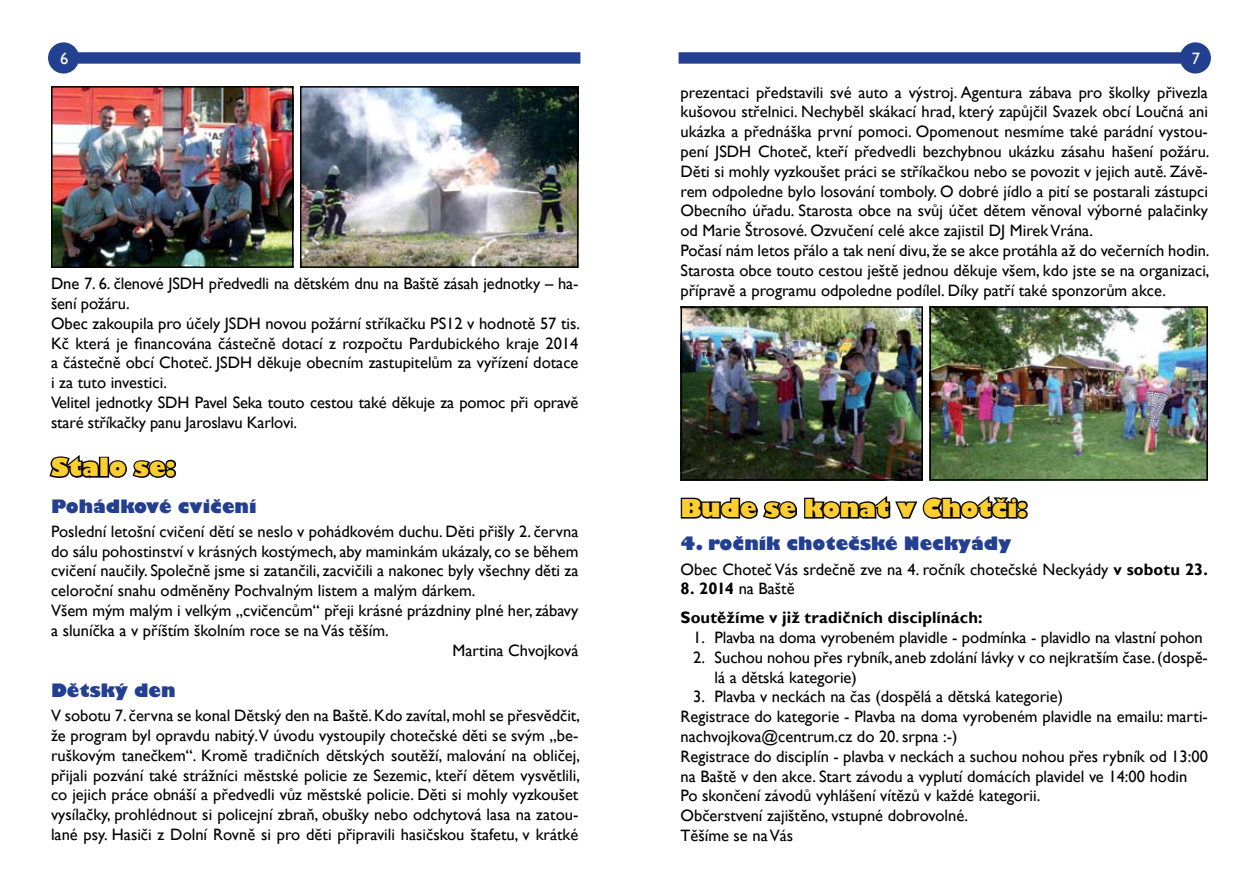
<style>
.page{position:relative;width:1259px;height:893px;background:#fff}
.page>*{position:absolute;margin:0;border:0;box-sizing:border-box;transform-origin:0 0}
.t1{font:800 24px "Gill Sans";color:#fdce30}
.t2{font:800 18px "Gill Sans";color:#233f8f}
.t3{font:16.5px/19.8px "Gill Sans";color:#000}
.t4{font:700 16.5px/28.8px "Gill Sans";letter-spacing:.005em;color:#000}
.t5{font:16.5px "Gill Sans";color:#fff}
.s1{font-weight:700}
.s2{font-weight:400}
</style>
<div class="page">
<svg style="left:48px;top:42px;width:532px;height:32px"></svg>
<svg style="left:678px;top:42px;width:533px;height:32px"></svg>
<svg style="left:49px;top:455px;width:127px;height:23px"></svg>
<img style="left:683px;top:309px;width:237px;height:169px">
<div style="left:680px;top:306px;width:243px;height:175px;border:2px solid #000"></div>
<img style="left:932px;top:309px;width:273px;height:169px">
<div style="left:929px;top:306px;width:279px;height:175px;border:2px solid #000"></div>
<img style="left:54px;top:89px;width:236px;height:176px">
<div style="left:51px;top:86px;width:242px;height:182px;border:2px solid #000"></div>
<img style="left:303px;top:89px;width:272px;height:176px">
<div style="left:300px;top:86px;width:278px;height:182px;border:2px solid #000"></div>
<svg style="left:680px;top:496px;width:348px;height:23px"></svg>
<p class="t5" style="left:60px;top:49px;width:10px">6</p>
<p class="t5" style="left:1191px;top:49px;width:10px">7</p>
<p class="t3" style="left:51px;top:274px;width:530px">Dne 7. 6. členové JSDH předvedli na dětském dnu na Baště zásah jednotky – ha&shy;šení požáru.<br>Obec zakoupila pro účely JSDH novou požární stříkačku PS12 v hodnotě 57 tis.<br>Kč která je financována částečně dotací z rozpočtu Pardubického kraje 2014 a částečně obcí Choteč. JSDH děkuje obecním zastupitelům za vyřízení dotace i za tuto investici.<br>Velitel jednotky SDH Pavel Seka touto cestou také děkuje za pomoc při opravě staré stříkačky panu Jaroslavu Karlovi.</p>
<h1 class="t1" style="left:51px;top:452px;width:126px">Stalo se:</h1>
<p class="t2" style="left:51px;top:495px;width:207px">Pohádkové cvičení</p>
<p class="t3" style="left:51px;top:522px;width:529px">Poslední letošní cvičení dětí se neslo v pohádkovém duchu. Děti přišly 2. června</p>
<p class="t3" style="left:51px;top:541px;width:529px">do sálu pohostinství v krásných kostýmech, aby maminkám ukázaly, co se během</p>
<p class="t3" style="left:51px;top:561px;width:529px">cvičení naučily. Společně jsme si zatančili, zacvičili a nakonec byly všechny děti za</p>
<p class="t3" style="left:51px;top:581px;width:426px">celoroční snahu odměněny Pochvalným listem a malým dárkem.</p>
<p class="t3" style="left:51px;top:601px;width:529px">Všem mým malým i velkým „cvičencům“ přeji krásné prázdniny plné her, zábavy</p>
<p class="t3" style="left:51px;top:621px;width:339px">a sluníčka a v příštím školním roce se na Vás těším.</p>
<p class="t3" style="left:452px;top:640px;width:127px">Martina Chvojková</p>
<p class="t2" style="left:51px;top:679px;width:126px">Dětský den</p>
<p class="t3" style="left:51px;top:706px;width:530px;text-align:justify">V sobotu 7. června se konal Dětský den na Baště. Kdo zavítal, mohl se přesvědčit, že program byl opravdu nabitý.V úvodu vystoupily chotečské děti se svým „be&shy;ruškovým tanečkem“. Kromě tradičních dětských soutěží, malování na obličej, přijali pozvání také strážníci městské policie ze Sezemic, kteří dětem vysvětlili, co jejich práce obnáší a předvedli vůz městské policie. Děti si mohly vyzkoušet vysílačky, prohlédnout si policejní zbraň, obušky nebo odchytová lasa na zatou&shy;lané psy. Hasiči z Dolní Rovně si pro děti připravili hasičskou štafetu, v krátké</p>
<p class="t3" style="left:680px;top:82px;width:530px">prezentaci představili své auto a výstroj. Agentura zábava pro školky přivezla kušovou střelnici. Nechyběl skákací hrad, který zapůjčil Svazek obcí Loučná ani ukázka a přednáška první pomoci. Opomenout nesmíme také parádní vystou&shy;pení JSDH Choteč, kteří předvedli bezchybnou ukázku zásahu hašení požáru.<br>Děti si mohly vyzkoušet práci se stříkačkou nebo se povozit v jejich autě. Závě&shy;rem odpoledne bylo losování tomboly. O dobré jídlo a pití se postarali zástupci Obecního úřadu. Starosta obce na svůj účet dětem věnoval výborné palačinky od Marie Štrosové. Ozvučení celé akce zajistil DJ Mirek Vrána.<br>Počasí nám letos přálo a tak není divu, že se akce protáhla až do večerních hodin.<br>Starosta obce touto cestou ještě jednou děkuje všem, kdo jste se na organizaci, přípravě a programu odpoledne podílel. Díky patří také sponzorům akce.</p>
<h1 class="t1" style="left:680px;top:493px;width:348px">Bude se konat v Chotči:</h1>
<p class="t2" style="left:680px;top:532px;width:332px">4. ročník chotečské Neckyády</p>
<p class="t3" style="left:680px;top:559px;width:529px">Obec Choteč Vás srdečně zve na 4. ročník chotečské Neckyády <span class="s1">v sobotu 23.</span></p>
<p class="t4" style="left:680px;top:575px;width:303px">8. 2014 <span class="s2">na Baště<br></span>Soutěžíme v již tradičních disciplínách:</p>
<p class="t3" style="left:693px;top:628px;width:511px">1. Plavba na doma vyrobeném plavidle - podmínka - plavidlo na vlastní pohon</p>
<p class="t3" style="left:714px;top:647px;width:495px;text-indent:-21px">2. Suchou nohou přes rybník, aneb zdolání lávky v co nejkratším čase. (dospě&shy;lá a dětská kategorie)</p>
<p class="t3" style="left:680px;top:687px;width:529px;text-indent:13px">3. Plavba v neckách na čas (dospělá a dětská kategorie)<br>Registrace do kategorie - Plavba na doma vyrobeném plavidle na emailu: marti&shy;nachvojkova@centrum.cz do 20. srpna :-)<br>Registrace do disciplín - plavba v neckách a suchou nohou přes rybník od 13:00 na Baště v den akce. Start závodu a vyplutí domácích plavidel ve 14:00 hodin Po skončení závodů vyhlášení vítězů v každé kategorii.<br>Občerstvení zajištěno, vstupné dobrovolné.<br>Těšíme se na Vás</p>
</div>
